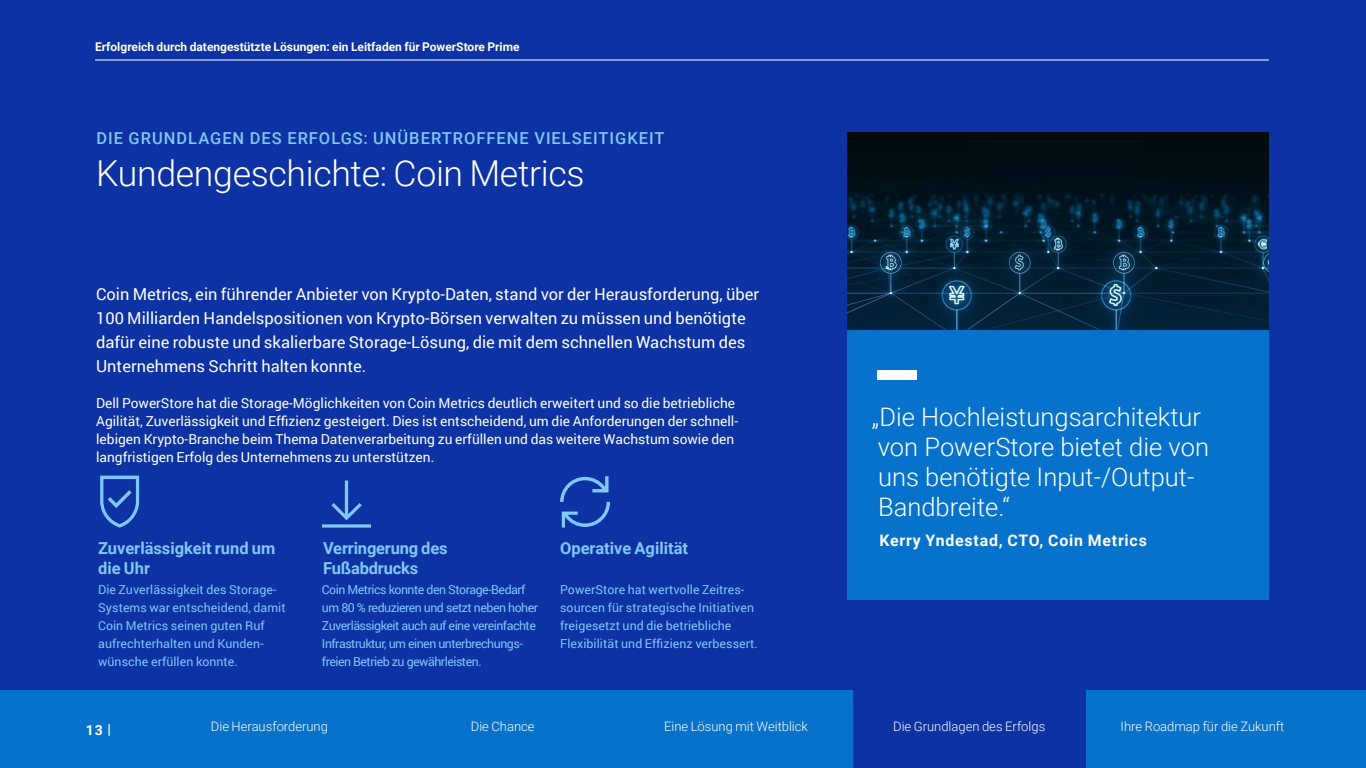
<style>
.page{position:relative;width:1366px;height:768px;background:#fff}
.page>*{position:absolute;margin:0;border:0;box-sizing:border-box;transform-origin:0 0}
.t1{font:300 35.7px "Roboto";letter-spacing:-.01em;color:#fff}
.t2{font:300 25.5px/30px "Roboto";color:#fff}
.t3{font:16.5px/24px "Roboto";color:#fff}
.t4{font:700 16.5px/20px "Roboto";color:#80c7fb}
.t5{font:500 16.5px "Roboto";letter-spacing:.06em;color:#80c7fb}
.t6{font:700 15.9px "Roboto";letter-spacing:.05em;color:#fff}
.t7{font:700 14px "Roboto";color:#fff}
.t8{font:13.7px/18px "Roboto";color:#fff}
.t9{font:300 13px "Roboto";color:#fff}
.t10{font:12.4px/18px "Roboto";letter-spacing:.005em;color:#80c7fb}
.t11{font:12.4px/18px "Roboto";letter-spacing:-.04em;color:#80c7fb}
.t12{font:700 12px "Roboto";color:#fff}
</style>
<div class="page">
<div style="left:0;top:690px;width:1366px;height:78px;background:#0672cb"></div>
<div style="left:853px;top:690px;width:233px;height:78px;background:#0c32a4"></div>
<div style="left:0;top:0;width:1366px;height:690px;background:#0c32a4"></div>
<div style="left:847px;top:132px;width:421px;height:468px;background:#0672cb"></div>
<hr style="left:95px;top:60px;width:1174px;height:1px;background:#fff">
<img style="left:847px;top:132px;width:421px;height:198px">
<div style="left:877px;top:370px;width:40px;height:10px;background:#fff"></div>
<svg style="left:322px;top:481px;width:49px;height:47px"></svg>
<svg style="left:100px;top:476px;width:39px;height:52px"></svg>
<svg style="left:560px;top:476px;width:50px;height:52px"></svg>
<p class="t12" style="left:95px;top:39px;width:426px">Erfolgreich durch datengestützte Lösungen: ein Leitfaden für PowerStore Prime</p>
<p class="t5" style="left:96px;top:127px;width:569px">DIE GRUNDLAGEN DES ERFOLGS: UNÜBERTROFFENE VIELSEITIGKEIT</p>
<h1 class="t1" style="left:96px;top:148px;width:490px">Kundengeschichte: Coin Metrics</h1>
<p class="t3" style="left:96px;top:282px;width:665px">Coin Metrics, ein führender Anbieter von Krypto-Daten, stand vor der Herausforderung, über 100 Milliarden Handelspositionen von Krypto-Börsen verwalten zu müssen und benötigte dafür eine robuste und skalierbare Storage-Lösung, die mit dem schnellen Wachstum des Unternehmens Schritt halten konnte.</p>
<p class="t8" style="left:96px;top:394px;width:644px">Dell PowerStore hat die Storage-Möglichkeiten von Coin Metrics deutlich erweitert und so die betriebliche Agilität, Zuverlässigkeit und Effizienz gesteigert. Dies ist entscheidend, um die Anforderungen der schnell&shy;lebigen Krypto-Branche beim Thema Datenverarbeitung zu erfüllen und das weitere Wachstum sowie den langfristigen Erfolg des Unternehmens zu unterstützen.</p>
<h2 class="t2" style="left:872px;top:401px;width:339px">„Die Hochleistungsarchitektur von PowerStore bietet die von uns benötigte Input-/Output-<br>Bandbreite.“</h2>
<p class="t6" style="left:879px;top:529px;width:269px">Kerry Yndestad, CTO, Coin Metrics</p>
<p class="t10" style="left:98px;top:580px;width:189px">Die Zuverlässigkeit des Storage-<br>Systems war entscheidend, damit<br>Coin Metrics seinen guten Ruf aufrechterhalten und Kunden&shy;wünsche erfüllen konnte.</p>
<p class="t11" style="left:322px;top:580px;width:218px">Coin Metrics konnte den Storage-Bedarf um 80 % reduzieren und setzt neben hoher Zuverlässigkeit auch auf eine vereinfachte Infrastruktur, um einen unterbrechungs&shy;freien Betrieb zu gewährleisten.</p>
<p class="t10" style="left:560px;top:580px;width:199px">PowerStore hat wertvolle Zeitres&shy;sourcen für strategische Initiativen freigesetzt und die betriebliche Flexibilität und Effizienz verbessert.</p>
<p class="t4" style="left:98px;top:538px;width:179px">Zuverlässigkeit rund um die Uhr</p>
<p class="t4" style="left:323px;top:538px;width:126px">Verringerung des<br>Fußabdrucks</p>
<p class="t4" style="left:560px;top:538px;width:130px">Operative Agilität</p>
<p class="t7" style="left:86px;top:720px;width:27px">13 |</p>
<p class="t9" style="left:211px;top:717px;width:119px">Die Herausforderung</p>
<p class="t9" style="left:471px;top:717px;width:65px">Die Chance</p>
<p class="t9" style="left:664px;top:717px;width:145px">Eine Lösung mit Weitblick</p>
<p class="t9" style="left:893px;top:717px;width:154px">Die Grundlagen des Erfolgs</p>
<p class="t9" style="left:1121px;top:717px;width:165px">Ihre Roadmap für die Zukunft</p>
</div>
